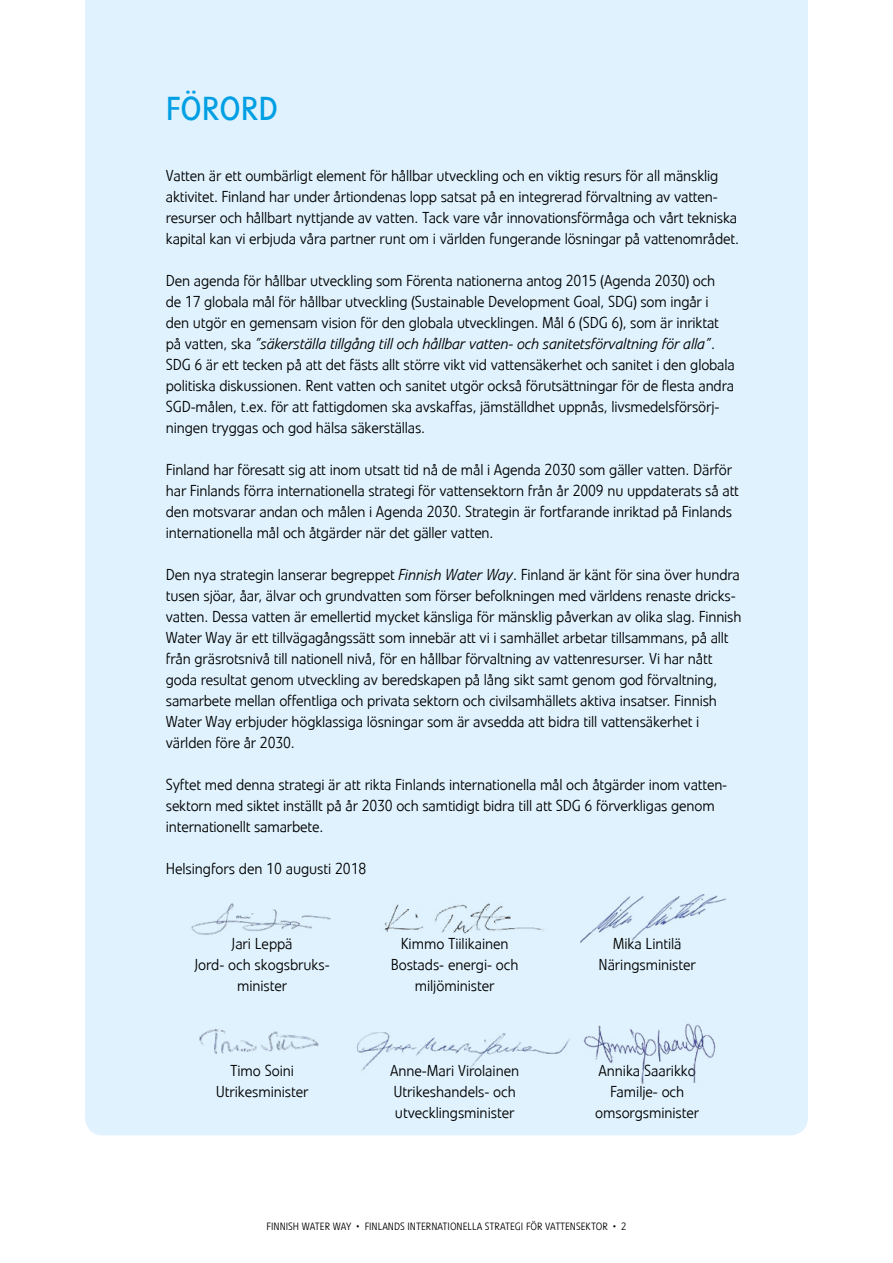
<style>
.page{position:relative;width:893px;height:1263px;background:#fff}
.page>*{position:absolute;margin:0;border:0;box-sizing:border-box;transform-origin:0 0}
.t1{font:33px "Veto Com";color:#009fe3}
.Leipis__mammy{font:300 15.75px/21px "Veto Com";letter-spacing:-.01em;color:#000}
.t2{font:300 10.5px "Veto Com";color:#000}
.s1{font-style:italic}
.s2{font-weight:700}
</style>
<div class="page">
<div style="left:85px;top:0;width:723px;height:1135px;background:#dff2fd"></div>
<img style="left:580px;top:1020px;width:139px;height:65px">
<img style="left:575px;top:888px;width:158px;height:62px">
<img style="left:188px;top:901px;width:149px;height:37px">
<img style="left:352px;top:1026px;width:225px;height:51px">
<img style="left:196px;top:1017px;width:129px;height:54px">
<img style="left:379px;top:897px;width:168px;height:40px">
<p class="t1" style="left:166px;top:89px;width:114px">FÖRORD</p>
<p class="Leipis__mammy" style="left:166px;top:165px;width:575px">Vatten är ett oumbärligt element för hållbar utveckling och en viktig resurs för all mänsklig aktivitet. Finland har under årtiondenas lopp satsat på en integrerad förvaltning av vatten&shy;resurser och hållbart nyttjande av vatten. Tack vare vår innovationsförmåga och vårt tekniska kapital kan vi erbjuda våra partner runt om i världen fungerande lösningar på vattenområdet.</p>
<p class="Leipis__mammy" style="left:166px;top:270px;width:570px">Den agenda för hållbar utveckling som Förenta nationerna antog 2015 (Agenda 2030) och<br>de 17 globala mål för hållbar utveckling (Sustainable Development Goal, SDG) som ingår i den utgör en gemensam vision för den globala utvecklingen. Mål 6 (SDG 6), som är inriktat på vatten, ska <span class="s1">”säkerställa tillgång till och hållbar vatten- och sanitetsförvaltning för alla”</span>.<br>SDG 6 är ett tecken på att det fästs allt större vikt vid vattensäkerhet och sanitet i den globala politiska diskussionen. Rent vatten och sanitet utgör också förutsättningar för de flesta andra SGD-målen, t.ex. för att fattigdomen ska avskaffas, jämställdhet uppnås, livsmedelsförsörj&shy;ningen tryggas och god hälsa säkerställas.</p>
<p class="Leipis__mammy" style="left:166px;top:459px;width:575px">Finland har föresatt sig att inom utsatt tid nå de mål i Agenda 2030 som gäller vatten. Därför har Finlands förra internationella strategi för vattensektorn från år 2009 nu uppdaterats så att den motsvarar andan och målen i Agenda 2030. Strategin är fortfarande inriktad på Finlands internationella mål och åtgärder när det gäller vatten.</p>
<p class="Leipis__mammy" style="left:166px;top:564px;width:577px">Den nya strategin lanserar begreppet <span class="s1">Finnish Water Way</span>. Finland är känt för sina över hundra tusen sjöar, åar, älvar och grundvatten som förser befolkningen med världens renaste dricks&shy;vatten. Dessa vatten är emellertid mycket känsliga för mänsklig påverkan av olika slag. Finnish Water Way är ett tillvägagångssätt som innebär att vi i samhället arbetar tillsammans, på allt från gräsrotsnivå till nationell nivå, för en hållbar förvaltning av vattenresurser. Vi har nått goda resultat genom utveckling av beredskapen på lång sikt samt genom god förvaltning, samarbete mellan offentliga och privata sektorn och civilsamhällets aktiva insatser. Finnish Water Way erbjuder högklassiga lösningar som är avsedda att bidra till vattensäkerhet i världen före år 2030.</p>
<p class="Leipis__mammy" style="left:166px;top:774px;width:563px">Syftet med denna strategi är att rikta Finlands internationella mål och åtgärder inom vatten&shy;sektorn med siktet inställt på år 2030 och samtidigt bidra till att SDG 6 förverkligas genom internationellt samarbete.</p>
<p class="Leipis__mammy" style="left:166px;top:858px;width:202px">Helsingfors den 10 augusti 2018</p>
<p class="Leipis__mammy" style="left:232px;top:933px;width:63px">Jari Leppä</p>
<p class="Leipis__mammy" style="left:194px;top:954px;width:137px;text-align:center">Jord- och skogsbruks&shy;minister</p>
<p class="Leipis__mammy" style="left:401px;top:933px;width:109px">Kimmo Tiilikainen</p>
<p class="Leipis__mammy" style="left:391px;top:954px;width:129px;text-align:center">Bostads- energi- och miljöminister</p>
<p class="Leipis__mammy" style="left:216px;top:1060px;width:94px;text-align:center">Timo Soini<br>Utrikesminister</p>
<p class="Leipis__mammy" style="left:390px;top:1060px;width:131px">Anne-Mari Virolainen</p>
<p class="Leipis__mammy" style="left:393px;top:1081px;width:124px">Utrikeshandels- och utvecklingsminister</p>
<p class="Leipis__mammy" style="left:613px;top:933px;width:70px">Mika Lintilä</p>
<p class="Leipis__mammy" style="left:599px;top:954px;width:99px">Näringsminister</p>
<p class="Leipis__mammy" style="left:598px;top:1060px;width:99px">Annika Saarikko</p>
<p class="Leipis__mammy" style="left:595px;top:1081px;width:106px;text-align:center">Familje- och omsorgsminister</p>
<p class="t2" style="left:267px;top:1220px;width:361px">FINNISH WATER WAY <span class="s2">·</span> FINLANDS INTERNATIONELLA STRATEGI FÖR VATTENSEKTOR <span class="s2">·</span> 2</p>
</div>
